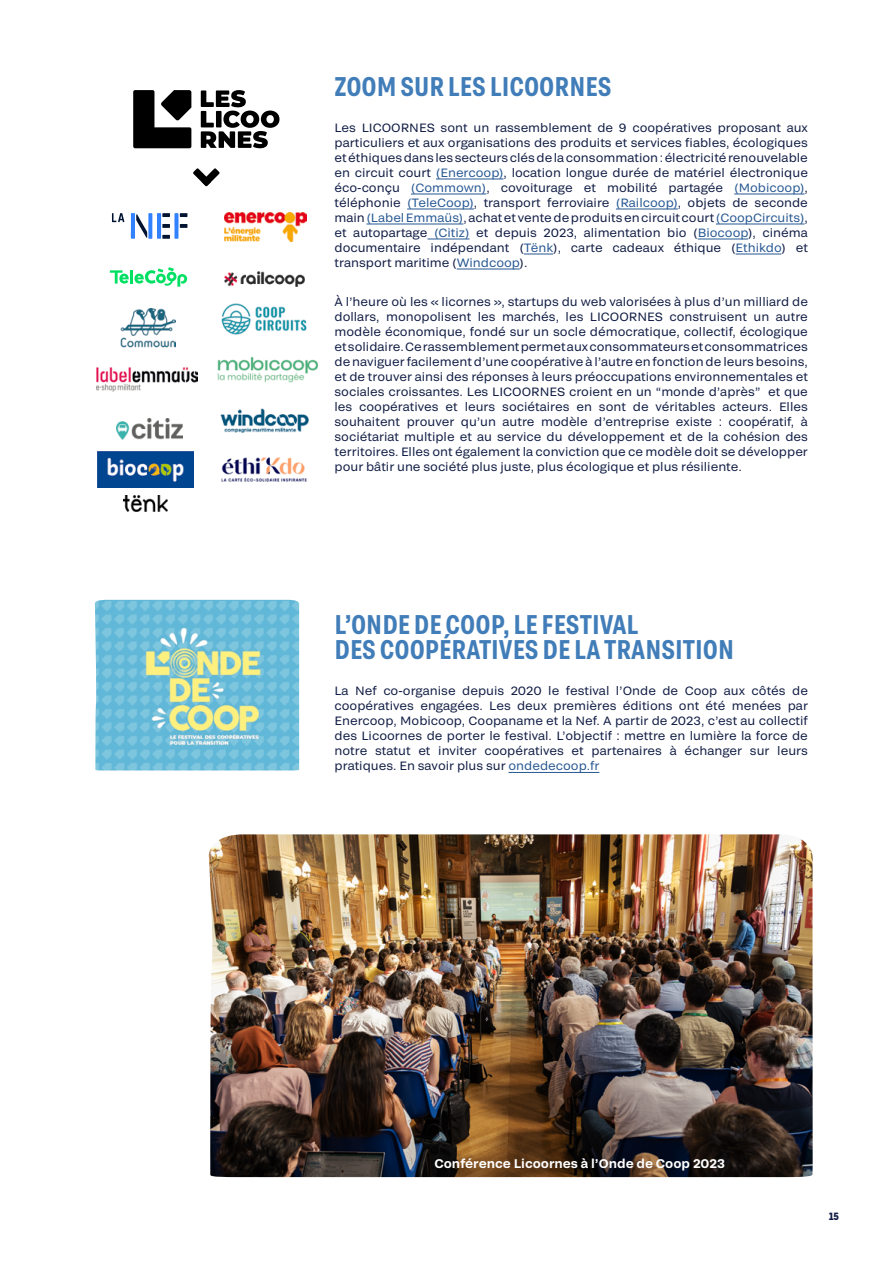
<style>
.page{position:relative;width:893px;height:1263px;background:#fff}
.page>*{position:absolute;margin:0;border:0;box-sizing:border-box;transform-origin:0 0}
.t1{font:600 27px/25.5px "Grtsk Zetta";color:#417db8}
.t2{font:600 12.6px "Grtsk Peta";color:#fff}
.t3{font:12px/15px "Grtsk Peta";color:#0f1b43;text-align:justify}
.t4{font:700 10.5px "Grtsk Zetta";color:#0f1b43}
.s1{color:#265792}
</style>
<div class="page">
<hr style="left:436px;top:179px;width:67px;height:1px;background:#265792">
<hr style="left:411px;top:194px;width:75px;height:1px;background:#265792">
<hr style="left:734px;top:194px;width:70px;height:1px;background:#265792">
<hr style="left:407px;top:209px;width:67px;height:1px;background:#265792">
<hr style="left:616px;top:209px;width:62px;height:1px;background:#265792">
<hr style="left:366px;top:224px;width:97px;height:1px;background:#265792">
<hr style="left:716px;top:224px;width:88px;height:1px;background:#265792">
<hr style="left:427px;top:239px;width:42px;height:1px;background:#265792">
<hr style="left:698px;top:239px;width:50px;height:1px;background:#265792">
<svg style="left:524px;top:254px;width:29px;height:1px"></svg>
<hr style="left:736px;top:254px;width:45px;height:1px;background:#265792">
<hr style="left:457px;top:269px;width:63px;height:1px;background:#265792">
<img style="left:95px;top:600px;width:204px;height:170px">
<svg style="left:193px;top:168px;width:27px;height:19px"></svg>
<hr style="left:508px;top:772px;width:91px;height:1px;background:#265792">
<img style="left:97px;top:452px;width:96px;height:35px">
<img style="left:123px;top:495px;width:44px;height:17px">
<img style="left:220px;top:408px;width:89px;height:25px">
<img style="left:221px;top:457px;width:86px;height:25px">
<img style="left:116px;top:419px;width:67px;height:20px">
<img style="left:121px;top:309px;width:54px;height:39px">
<img style="left:224px;top:271px;width:80px;height:16px">
<img style="left:97px;top:368px;width:100px;height:23px">
<img style="left:217px;top:357px;width:102px;height:26px">
<svg style="left:110px;top:267px;width:77px;height:20px"></svg>
<img style="left:224px;top:212px;width:83px;height:30px">
<svg style="left:112px;top:213px;width:12px;height:9px"></svg>
<svg style="left:131px;top:213px;width:56px;height:26px"></svg>
<img style="left:221px;top:304px;width:86px;height:30px">
<svg style="left:201px;top:90px;width:79px;height:59px"></svg>
<svg style="left:133px;top:90px;width:58px;height:58px"></svg>
<img style="left:208px;top:834px;width:605px;height:343px">
<h1 class="t1" style="left:334px;top:73px;width:278px">ZOOM SUR LES LICOORNES</h1>
<p class="t3" style="left:334px;top:120px;width:475px">Les LICOORNES sont un rassemblement de 9 coopératives proposant aux particuliers et aux organisations des produits et services fiables, écologiques et éthiques dans les secteurs clés de la consommation : électricité renouvelable en circuit court <span class="s1">(Enercoop)</span>, location longue durée de matériel électronique éco-conçu <span class="s1">(Commown)</span>, covoiturage et mobilité partagée <span class="s1">(Mobicoop)</span>, téléphonie <span class="s1">(TeleCoop)</span>, transport ferroviaire <span class="s1">(Railcoop)</span>, objets de seconde main <span class="s1">(Label Emmaüs)</span>, achat et vente de produits en circuit court <span class="s1">(CoopCircuits)</span>, et autopartage <span class="s1">(Citiz)</span> et depuis 2023, alimentation bio (<span class="s1">Biocoop</span>), cinéma documentaire indépendant (<span class="s1">Tënk</span>), carte cadeaux éthique (<span class="s1">Ethikdo</span>) et transport maritime (<span class="s1">Windcoop</span>).</p>
<p class="t3" style="left:334px;top:293px;width:475px">À l’heure où les « licornes », startups du web valorisées à plus d’un milliard de dollars, monopolisent les marchés, les LICOORNES construisent un autre modèle économique, fondé sur un socle démocratique, collectif, écologique et solidaire. Ce rassemblement permet aux consommateurs et consommatrices de naviguer facilement d’une coopérative à l’autre en fonction de leurs besoins, et de trouver ainsi des réponses à leurs préoccupations environnementales et sociales croissantes. Les LICOORNES croient en un “monde d’après” et que les coopératives et leurs sociétaires en sont de véritables acteurs. Elles souhaitent prouver qu’un autre modèle d’entreprise existe : coopératif, à sociétariat multiple et au service du développement et de la cohésion des territoires. Elles ont également la conviction que ce modèle doit se développer pour bâtir une société plus juste, plus écologique et plus résiliente.</p>
<h1 class="t1" style="left:334px;top:611px;width:401px">L’ONDE DE COOP, LE FESTIVAL<br>DES COOPÉRATIVES DE LA TRANSITION</h1>
<p class="t3" style="left:334px;top:683px;width:475px">La Nef co-organise depuis 2020 le festival l’Onde de Coop aux côtés de coopératives engagées. Les deux premières éditions ont été menées par Enercoop, Mobicoop, Coopaname et la Nef. A partir de 2023, c’est au collectif des Licoornes de porter le festival. L’objectif : mettre en lumière la force de notre statut et inviter coopératives et partenaires à échanger sur leurs pratiques. En savoir plus sur <span class="s1">ondedecoop.fr</span></p>
<p class="t2" style="left:434px;top:1156px;width:292px">Conférence Licoornes à l’Onde de Coop 2023</p>
<p class="t4" style="left:829px;top:1210px;width:11px">15</p>
</div>
